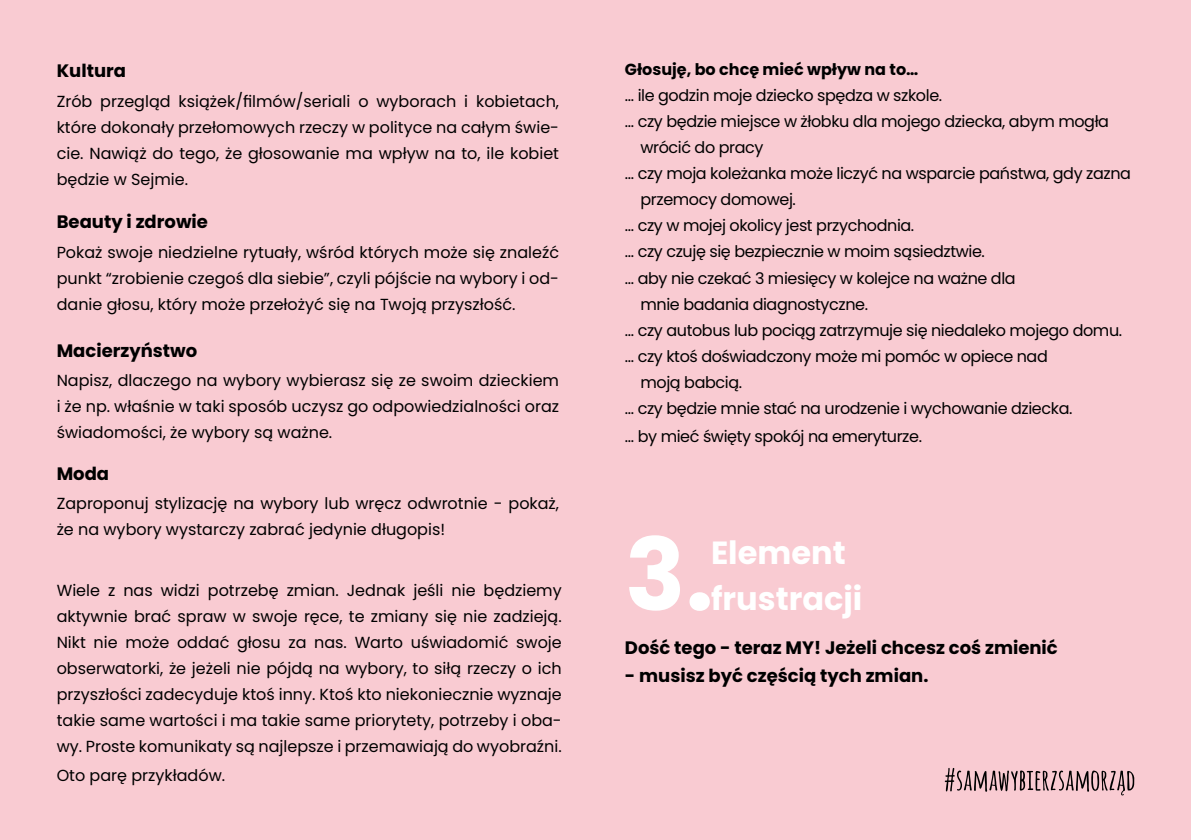
<style>
.page{position:relative;width:1191px;height:840px;background:#fff}
.page>*{position:absolute;margin:0;border:0;box-sizing:border-box;transform-origin:0 0}
.t1{font:700 100px "Poppins";color:#fff}
.t2{font:700 32px/46px "Poppins";color:#fff}
.t3{font:700 18px "Poppins";color:#000}
.t4{font:16px/26px "Poppins";letter-spacing:-.025em;color:#000;text-align:justify}
.t5{font:16px/26px "Poppins";color:#000}
.t6{font:700 16px "Poppins";color:#000}
</style>
<div class="page">
<div style="left:0;top:0;width:1191px;height:839px;background:#f9cbd2"></div>
<svg style="left:944px;top:768px;width:190px;height:27px"></svg>
<p class="t3" style="left:57px;top:61px;width:71px">Kultura</p>
<p class="t4" style="left:57px;top:88px;width:504px">Zrób przegląd książek/filmów/seriali o wyborach i kobietach, które dokonały przełomowych rzeczy w polityce na całym świe&shy;cie. Nawiąż do tego, że głosowanie ma wpływ na to, ile kobiet będzie w Sejmie.</p>
<p class="t3" style="left:57px;top:211px;width:153px">Beauty i zdrowie</p>
<p class="t4" style="left:57px;top:239px;width:504px">Pokaż swoje niedzielne rytuały, wśród których może się znaleźć punkt “zrobienie czegoś dla siebie”, czyli pójście na wybory i od&shy;danie głosu, który może przełożyć się na Twoją przyszłość.</p>
<p class="t3" style="left:57px;top:339px;width:142px">Macierzyństwo</p>
<p class="t4" style="left:57px;top:367px;width:504px">Napisz, dlaczego na wybory wybierasz się ze swoim dzieckiem i że np. właśnie w taki sposób uczysz go odpowiedzialności oraz świadomości, że wybory są ważne.</p>
<p class="t3" style="left:57px;top:463px;width:54px">Moda</p>
<p class="t5" style="left:57px;top:490px;width:504px">Zaproponuj stylizację na wybory lub wręcz odwrotnie - pokaż, że na wybory wystarczy zabrać jedynie długopis!</p>
<p class="t4" style="left:57px;top:577px;width:506px">Wiele z nas widzi potrzebę zmian. Jednak jeśli nie będziemy aktywnie brać spraw w swoje ręce, te zmiany się nie zadzieją.<br>Nikt nie może oddać głosu za nas. Warto uświadomić swoje obserwatorki, że jeżeli nie pójdą na wybory, to siłą rzeczy o ich przyszłości zadecyduje ktoś inny. Ktoś kto niekoniecznie wyznaje takie same wartości i ma takie same priorytety, potrzeby i oba&shy;wy. Proste komunikaty są najlepsze i przemawiają do wyobraźni.</p>
<p class="t5" style="left:57px;top:761px;width:170px">Oto parę przykładów.</p>
<p class="t6" style="left:625px;top:60px;width:295px">Głosuję, bo chcę mieć wpływ na to…</p>
<p class="t4" style="left:625px;top:83px;width:319px">… ile godzin moje dziecko spędza w szkole.</p>
<p class="t4" style="left:625px;top:109px;width:485px">… czy będzie miejsce w żłobku dla mojego dziecka, abym mogła</p>
<p class="t4" style="left:640px;top:135px;width:125px">wrócić do pracy</p>
<p class="t4" style="left:625px;top:161px;width:507px">… czy moja koleżanka może liczyć na wsparcie państwa, gdy zazna</p>
<p class="t4" style="left:640px;top:187px;width:157px">przemocy domowej.</p>
<p class="t4" style="left:625px;top:213px;width:291px">… czy w mojej okolicy jest przychodnia.</p>
<p class="t4" style="left:625px;top:239px;width:361px">… czy czuję się bezpiecznie w moim sąsiedztwie.</p>
<p class="t4" style="left:625px;top:265px;width:392px">… aby nie czekać 3 miesięcy w kolejce na ważne dla</p>
<p class="t4" style="left:640px;top:291px;width:229px">mnie badania diagnostyczne.</p>
<p class="t4" style="left:625px;top:317px;width:499px">… czy autobus lub pociąg zatrzymuje się niedaleko mojego domu.</p>
<p class="t4" style="left:625px;top:343px;width:424px">… czy ktoś doświadczony może mi pomóc w opiece nad</p>
<p class="t4" style="left:640px;top:369px;width:103px">moją babcią.</p>
<p class="t4" style="left:625px;top:395px;width:449px">… czy będzie mnie stać na urodzenie i wychowanie dziecka.</p>
<p class="t4" style="left:625px;top:423px;width:298px">… by mieć święty spokój na emeryturze.</p>
<h1 class="t1" style="left:625px;top:516px;width:90px">3.</h1>
<h2 class="t2" style="left:711px;top:530px;width:153px">Element frustracji</h2>
<p class="t3" style="left:625px;top:637px;width:434px">Dość tego - teraz MY! Jeżeli chcesz coś zmienić</p>
<p class="t3" style="left:625px;top:665px;width:305px">- musisz być częścią tych zmian.</p>
</div>
